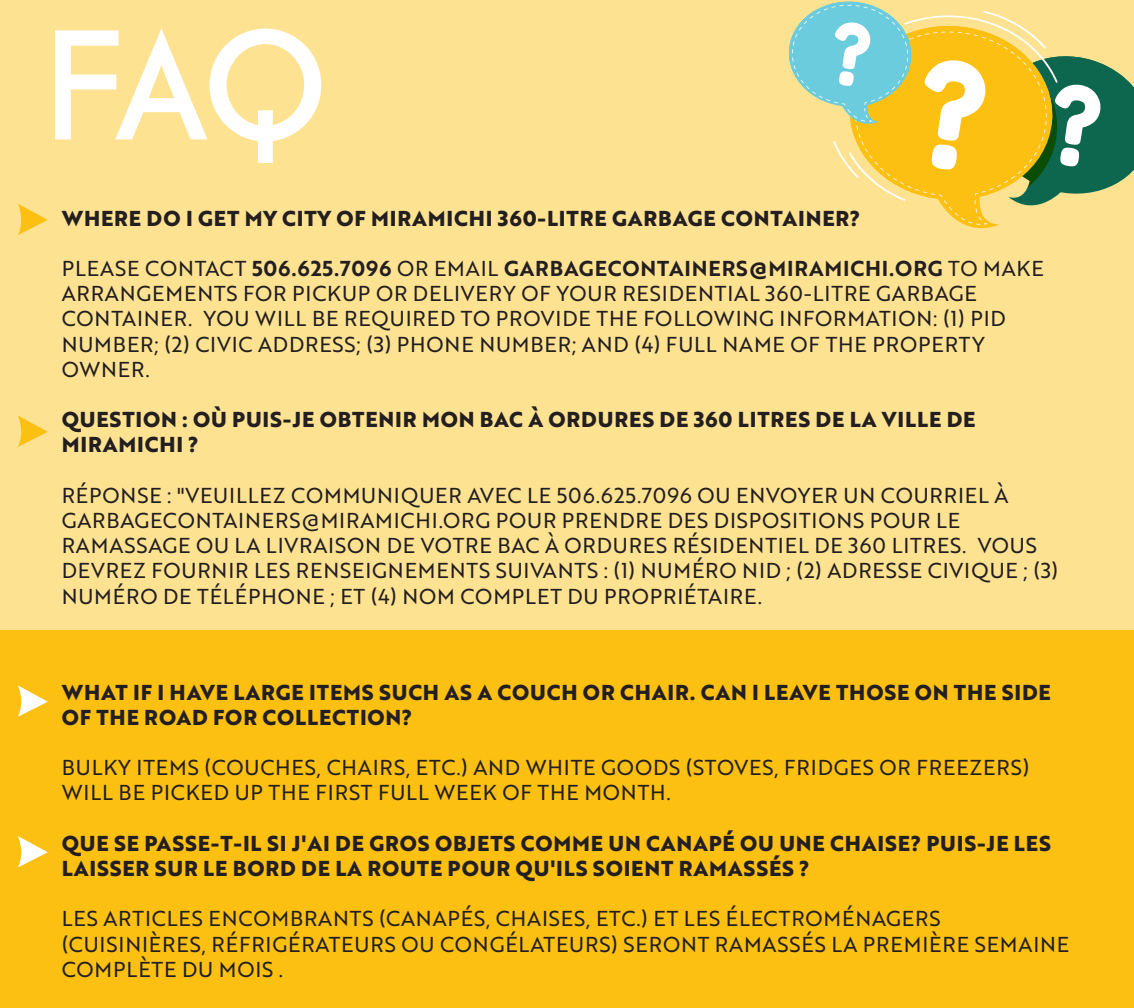
<style>
.page{position:relative;width:1134px;height:1008px;background:#fff}
.page>*{position:absolute;margin:0;border:0;box-sizing:border-box;transform-origin:0 0}
.t1{font:155.75px "Cassannet";color:#fff}
.t2{font:21px/25.2px "Brother 1816 Regular";letter-spacing:.04em;color:#231f20}
.t3{font:700 21px/25.2px "Brother 1816 Extra";letter-spacing:.04em;color:#231f20}
.t4{font:21px "Brother 1816 Bold";letter-spacing:.04em;color:#231f20}
.s1{font-family:"Brother 1816 Regular"}
</style>
<div class="page">
<div style="left:0;top:0;width:1134px;height:631px;background:#fde292"></div>
<div style="left:0;top:631px;width:1134px;height:377px;background:#fcc012"></div>
<svg style="left:788px;top:1px;width:346px;height:228px"></svg>
<svg style="left:18px;top:204px;width:30px;height:31px"></svg>
<svg style="left:18px;top:416px;width:30px;height:31px"></svg>
<svg style="left:18px;top:685px;width:30px;height:32px"></svg>
<svg style="left:18px;top:836px;width:30px;height:31px"></svg>
<h1 class="t1" style="left:43px;top:-8px;width:285px">FAQ</h1>
<p class="t3" style="left:62px;top:205px;width:800px">WHERE DO I GET MY CITY OF MIRAMICHI 360-LITRE GARBAGE CONTAINER?</p>
<p class="t4" style="left:62px;top:252px;width:984px"><span class="s1">PLEASE CONTACT</span> 506.625.7096 <span class="s1">OR EMAIL</span> GARBAGECONTAINERS@MIRAMICHI.ORG <span class="s1">TO MAKE</span></p>
<p class="t2" style="left:62px;top:280px;width:946px">ARRANGEMENTS FOR PICKUP OR DELIVERY OF YOUR RESIDENTIAL 360-LITRE GARBAGE CONTAINER. YOU WILL BE REQUIRED TO PROVIDE THE FOLLOWING INFORMATION: (1) PID NUMBER; (2) CIVIC ADDRESS; (3) PHONE NUMBER; AND (4) FULL NAME OF THE PROPERTY OWNER.</p>
<p class="t3" style="left:62px;top:406px;width:915px">QUESTION : OÙ PUIS-JE OBTENIR MON BAC À ORDURES DE 360 LITRES DE LA VILLE DE<br>MIRAMICHI ?</p>
<p class="t2" style="left:62px;top:482px;width:998px">RÉPONSE : "VEUILLEZ COMMUNIQUER AVEC LE 506.625.7096 OU ENVOYER UN COURRIEL À GARBAGECONTAINERS@MIRAMICHI.ORG POUR PRENDRE DES DISPOSITIONS POUR LE RAMASSAGE OU LA LIVRAISON DE VOTRE BAC À ORDURES RÉSIDENTIEL DE 360 LITRES. VOUS DEVREZ FOURNIR LES RENSEIGNEMENTS SUIVANTS : (1) NUMÉRO NID ; (2) ADRESSE CIVIQUE ; (3)<br>NUMÉRO DE TÉLÉPHONE ; ET (4) NOM COMPLET DU PROPRIÉTAIRE.</p>
<p class="t3" style="left:62px;top:679px;width:991px">WHAT IF I HAVE LARGE ITEMS SUCH AS A COUCH OR CHAIR. CAN I LEAVE THOSE ON THE SIDE<br>OF THE ROAD FOR COLLECTION?</p>
<p class="t2" style="left:62px;top:754px;width:969px">BULKY ITEMS (COUCHES, CHAIRS, ETC.) AND WHITE GOODS (STOVES, FRIDGES OR FREEZERS)<br>WILL BE PICKED UP THE FIRST FULL WEEK OF THE MONTH.</p>
<p class="t3" style="left:62px;top:830px;width:991px">QUE SE PASSE-T-IL SI J'AI DE GROS OBJETS COMME UN CANAPÉ OU UNE CHAISE? PUIS-JE LES<br>LAISSER SUR LE BORD DE LA ROUTE POUR QU'ILS SOIENT RAMASSÉS ?</p>
<p class="t2" style="left:62px;top:905px;width:1009px">LES ARTICLES ENCOMBRANTS (CANAPÉS, CHAISES, ETC.) ET LES ÉLECTROMÉNAGERS (CUISINIÈRES, RÉFRIGÉRATEURS OU CONGÉLATEURS) SERONT RAMASSÉS LA PREMIÈRE SEMAINE<br>COMPLÈTE DU MOIS .</p>
</div>
